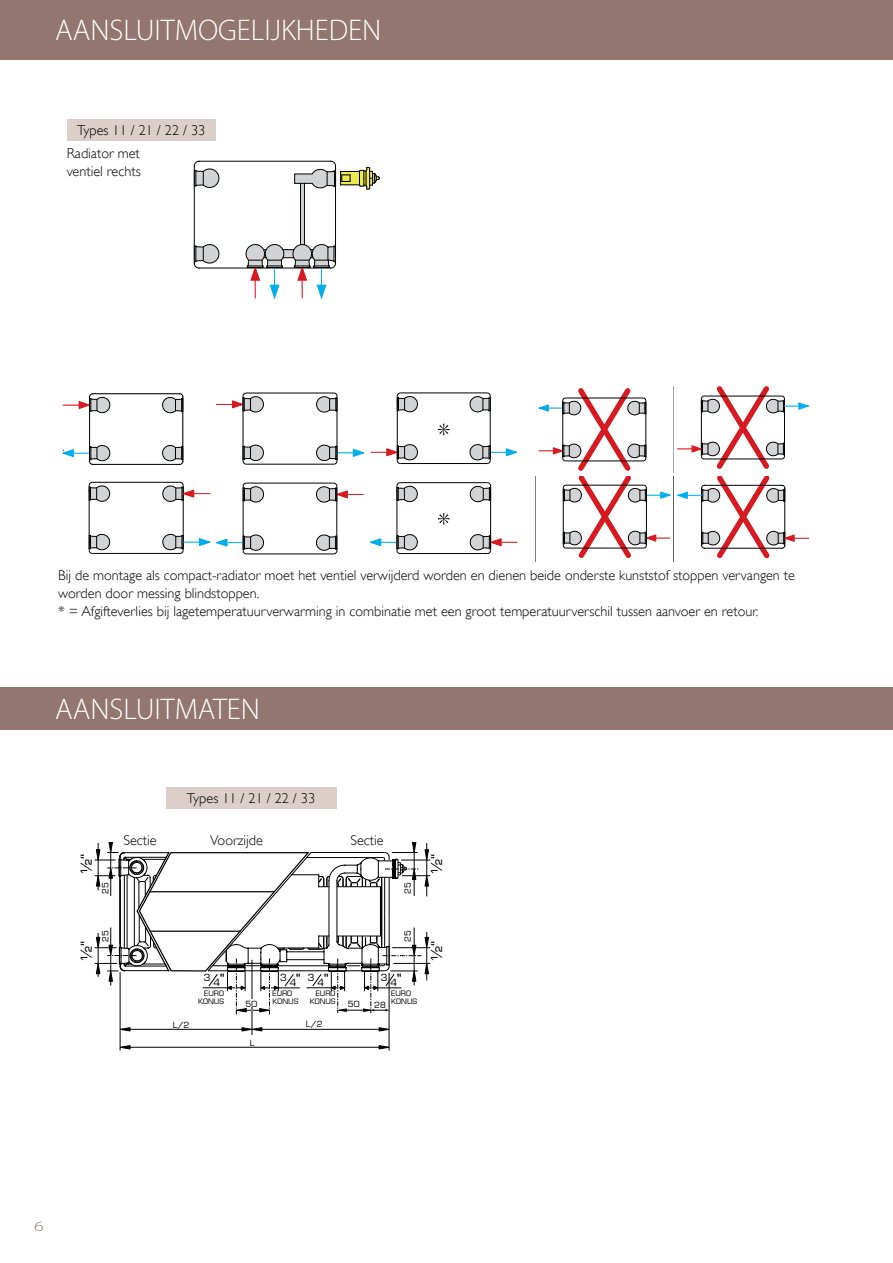
<style>
.page{position:relative;width:893px;height:1263px;background:#fff}
.page>*{position:absolute;margin:0;border:0;box-sizing:border-box;transform-origin:0 0}
.t1{font:300 30px "Myriad Pro";color:#fff}
.t2{font:14.85px "Eurostile LT";color:#000}
.t3{font:300 14.25px/18px "Gill Sans";color:#000}
.t4{font:300 14.25px "Myriad Pro";color:#92766f;scale:1.4 1}
.t5{font:9.6px "Eurostile LT";color:#000}
.t6{font:8.4px "Eurostile LT";color:#000}
.t7{font:8.25px "Eurostile LT";color:#000}
.t8{font:7.35px/8.9px "Eurostile LT";color:#000}
.s1{font-size:13.8px}
</style>
<div class="page">
<div style="left:0;top:0;width:893px;height:60px;background:#92766f"></div>
<div style="left:0;top:687px;width:893px;height:42px;background:#92766f"></div>
<div style="left:166px;top:788px;width:170px;height:21px;background:#dccec9"></div>
<hr style="left:120px;top:972px;width:1px;height:78px;background:#000">
<hr style="left:389px;top:973px;width:1px;height:77px;background:#000">
<hr style="left:130px;top:1047px;width:249px;height:1px;background:#000">
<svg style="left:119px;top:1045px;width:11px;height:4px"></svg>
<svg style="left:379px;top:1045px;width:11px;height:4px"></svg>
<hr style="left:130px;top:1029px;width:112px;height:1px;background:#000">
<svg style="left:119px;top:1027px;width:11px;height:4px"></svg>
<hr style="left:262px;top:1029px;width:117px;height:1px;background:#000">
<svg style="left:379px;top:1027px;width:11px;height:4px"></svg>
<svg style="left:242px;top:1027px;width:20px;height:4px"></svg>
<hr style="left:252px;top:960px;width:1px;height:75px;background:#000">
<svg style="left:95px;top:842px;width:335px;height:172px"></svg>
<hr style="left:150px;top:891px;width:124px;height:1px;background:#000">
<hr style="left:150px;top:930px;width:90px;height:2px;background:#000">
<div style="left:67px;top:119px;width:149px;height:21px;background:#dccec9"></div>
<svg style="left:193px;top:160px;width:188px;height:140px"></svg>
<svg style="left:62px;top:392px;width:456px;height:163px"></svg>
<svg style="left:535px;top:387px;width:275px;height:174px"></svg>
<h1 class="t1" style="left:55px;top:11px;width:328px">AANSLUITMOGELIJKHEDEN</h1>
<p class="t3" style="left:67px;top:118px;width:140px;line-height:23.7px;text-indent:10px">Types 11 / 21 / 22 / 33<br>Radiator met</p>
<p class="t3" style="left:67px;top:162px;width:75px">ventiel rechts</p>
<p class="t3" style="left:58px;top:566px;width:738px">Bij de montage als compact-radiator moet het ventiel verwijderd worden en dienen beide onderste kunststof stoppen vervangen te worden door messing blindstoppen.<br>* = Afgifteverlies bij lagetemperatuurverwarming in combinatie met een groot temperatuurverschil tussen aanvoer en retour.</p>
<h1 class="t1" style="left:55px;top:691px;width:206px">AANSLUITMATEN</h1>
<p class="t2" style="left:77px;top:874px;width:22px;rotate:-90deg">½“</p>
<p class="t2" style="left:77px;top:961px;width:22px;rotate:-90deg">½“</p>
<p class="t6" style="left:100px;top:894px;width:13px;rotate:-90deg">25</p>
<p class="t6" style="left:100px;top:942px;width:13px;rotate:-90deg">25</p>
<p class="t3" style="left:187px;top:789px;width:130px">Types 11 / 21 / 22 / 33</p>
<p class="t3" style="left:123px;top:831px;width:35px">Sectie</p>
<p class="t3" style="left:210px;top:831px;width:54px">Voorzijde</p>
<p class="t3" style="left:350px;top:831px;width:35px">Sectie</p>
<p class="t6" style="left:403px;top:894px;width:13px;rotate:-90deg">25</p>
<p class="t6" style="left:403px;top:942px;width:13px;rotate:-90deg">25</p>
<p class="t5" style="left:204px;top:972px;width:8px">3</p>
<p class="t5" style="left:214px;top:977px;width:13px">4<sup>"</sup></p>
<p class="t5" style="left:280px;top:972px;width:8px">3</p>
<p class="t5" style="left:290px;top:974px;width:26px">4<span class="s1">"</span> 3</p>
<p class="t5" style="left:317px;top:977px;width:13px">4<sup>"</sup></p>
<p class="t5" style="left:381px;top:972px;width:8px">3</p>
<p class="t5" style="left:390px;top:977px;width:13px">4<sup>"</sup></p>
<p class="t7" style="left:173px;top:1019px;width:18px">L/2</p>
<p class="t8" style="left:198px;top:988px;width:27px;text-align:right">EURO<br>KONUS</p>
<p class="t8" style="left:316px;top:988px;width:21px">EURO</p>
<p class="t7" style="left:246px;top:999px;width:13px">50</p>
<p class="t8" style="left:310px;top:997px;width:27px">KONUS</p>
<p class="t8" style="left:273px;top:988px;width:27px">EURO<br>KONUS</p>
<p class="t8" style="left:391px;top:988px;width:27px">EURO<br>KONUS</p>
<p class="t7" style="left:348px;top:999px;width:13px">50</p>
<p class="t7" style="left:374px;top:1000px;width:13px">28</p>
<p class="t7" style="left:250px;top:1038px;width:6px">L</p>
<p class="t7" style="left:306px;top:1019px;width:18px">L/2</p>
<p class="t2" style="left:428px;top:874px;width:22px;rotate:-90deg">½“</p>
<p class="t2" style="left:428px;top:961px;width:22px;rotate:-90deg">½“</p>
<p class="t4" style="left:34px;top:1218px;width:8px">6</p>
</div>
